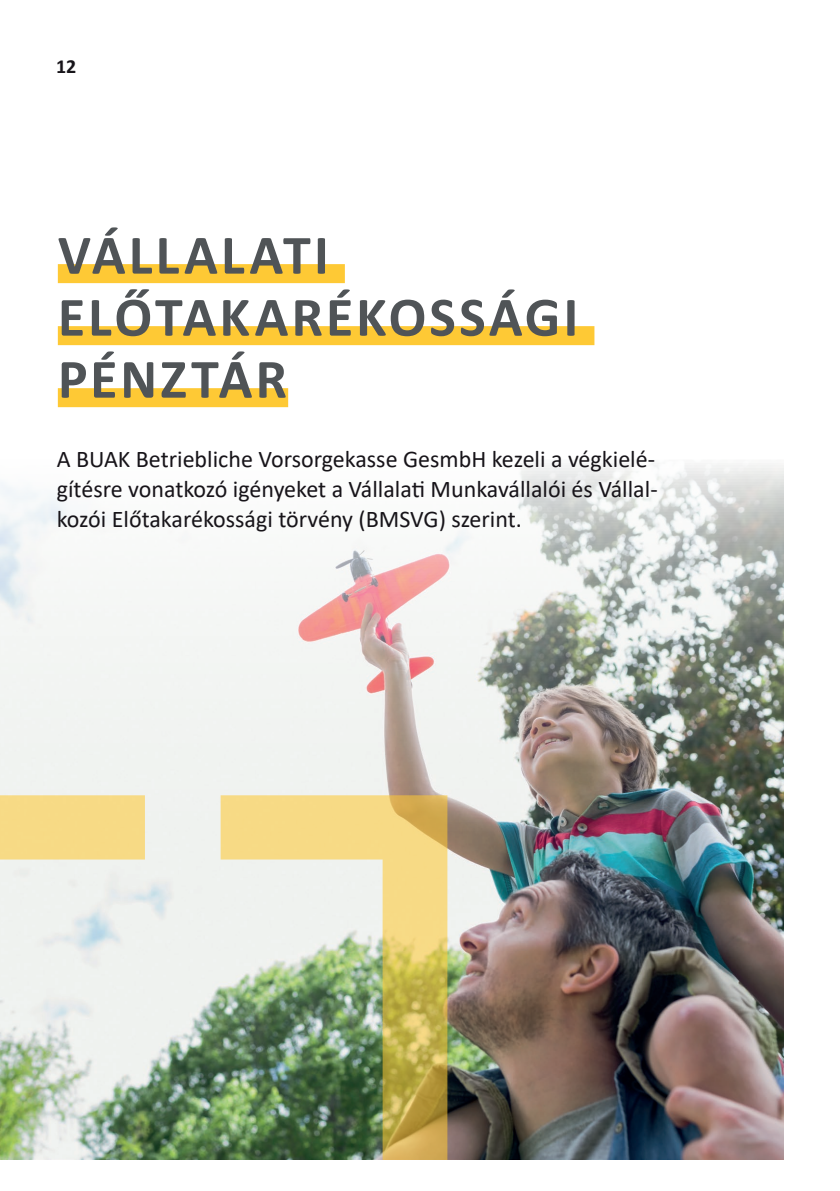
<style>
.page{position:relative;width:840px;height:1191px;background:#fff}
.page>*{position:absolute;margin:0;border:0;box-sizing:border-box;transform-origin:0 0}
.t1{font:700 56px/62px "Calibri";letter-spacing:.055em;color:#505457}
.t2{font:24px/30px "Calibri";color:#171419;text-align:justify}
.t3{font:700 20px "Calibri";color:#171419}
</style>
<div class="page">
<img style="left:0;top:463px;width:782px;height:696px">
<div style="left:58px;top:264px;width:286px;height:19px;background:#fec935"></div>
<div style="left:58px;top:326px;width:536px;height:19px;background:#fec935"></div>
<div style="left:58px;top:388px;width:230px;height:19px;background:#fec935"></div>
<img style="left:220px;top:795px;width:227px;height:364px">
<svg style="left:0;top:795px;width:145px;height:364px;fill:#efedec"></svg>
<p class="t3" style="left:56px;top:52px;width:22px">12</p>
<h1 class="t1" style="left:58px;top:223px;width:521px">VÁLLALATI<br>ELŐTAKARÉKOSSÁGI<br>PÉNZTÁR</h1>
<p class="t2" style="left:57px;top:444px;width:602px">A BUAK Betriebliche Vorsorgekasse GesmbH kezeli a végkielé&shy;gítésre vonatkozó igényeket a Vállalati Munkavállalói és Vállal&shy;kozói Előtakarékossági törvény (BMSVG) szerint.</p>
</div>
